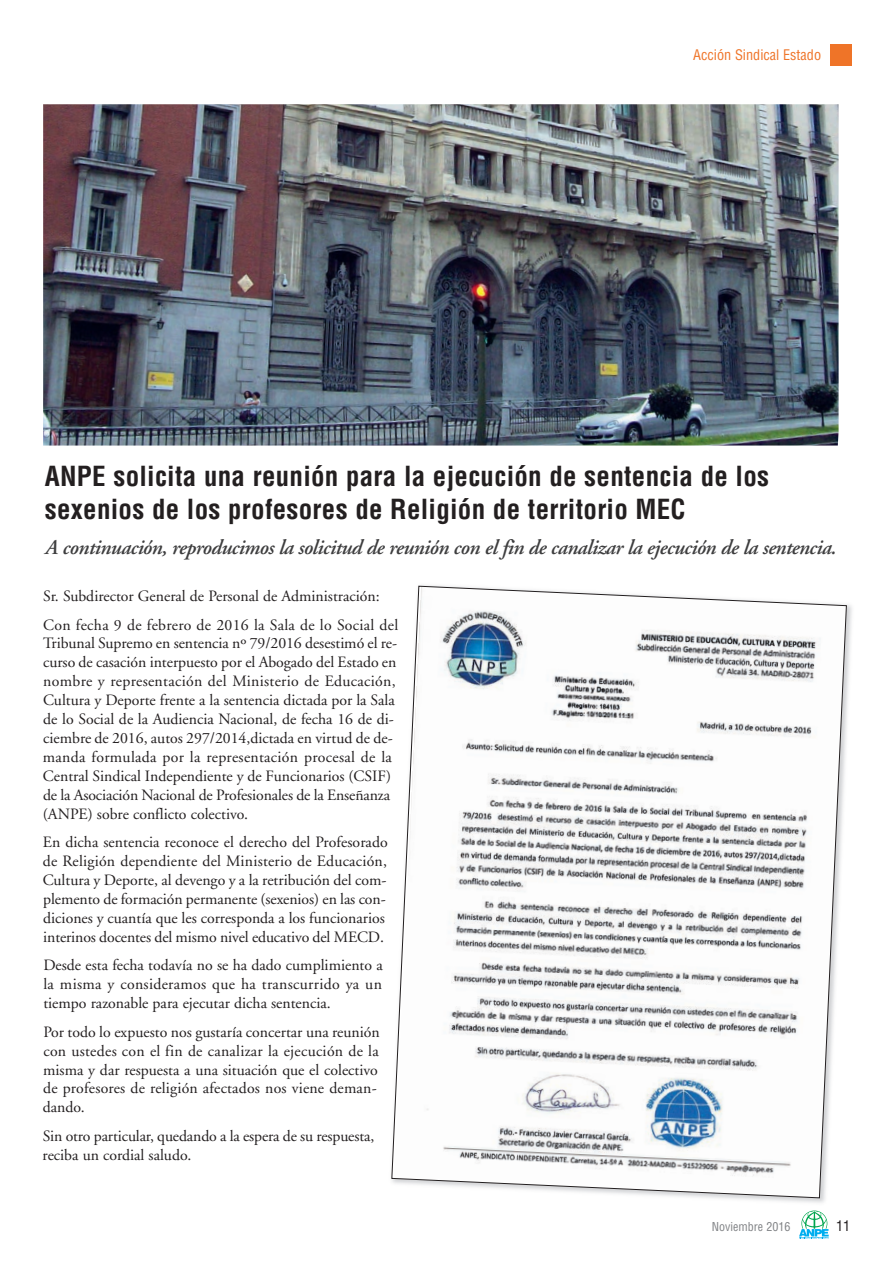
<style>
.page{position:relative;width:895px;height:1265px;background:#fff}
.page>*{position:absolute;margin:0;border:0;box-sizing:border-box;transform-origin:0 0}
.t1{font:700 condensed 27px/32.4px "Helvetica";letter-spacing:.01em;color:#231f20}
.t2{font:italic 600 21px "Adobe Garamond";letter-spacing:-.025em;color:#3e3e3f}
.t3{font:15.75px/18.9px "Adobe Garamond";color:#231f20}
.t4{font:condensed 14.25px "Helvetica";color:#ef7428}
.t5{font:condensed 14.25px "Helvetica";color:#231f20}
.t6{font:condensed 12px "Helvetica";color:#808285}
</style>
<div class="page">
<div style="left:830px;top:45px;width:21px;height:21px;background:#ef7428"></div>
<svg style="left:799px;top:1210px;width:29px;height:28px"></svg>
<img style="left:43px;top:104px;width:795px;height:341px">
<svg style="left:391px;top:585px;width:455px;height:613px"></svg>
<p class="t4" style="left:693px;top:46px;width:129px">Acción Sindical Estado</p>
<h1 class="t1" style="left:45px;top:461px;width:725px">ANPE solicita una reunión para la ejecución de sentencia de los sexenios de los profesores de Religión de territorio MEC</h1>
<h2 class="t2" style="left:45px;top:539px;width:792px">A continuación, reproducimos la solicitud de reunión con el fin de canalizar la ejecución de la sentencia.</h2>
<p class="t3" style="left:43px;top:583px;width:356px;line-height:28.5px">Sr. Subdirector General de Personal de Administración:<br>Con fecha 9 de febrero de 2016 la Sala de lo Social del</p>
<p class="t3" style="left:43px;top:635px;width:355px">Tribunal Supremo en sentencia nº 79/2016 desestimó el re&shy;curso de casación interpuesto por el Abogado del Estado en nombre y representación del Ministerio de Educación, Cultura y Deporte frente a la sentencia dictada por la Sala de lo Social de la Audiencia Nacional, de fecha 16 de di&shy;ciembre de 2016, autos 297/2014,dictada en virtud de de&shy;manda formulada por la representación procesal de la Central Sindical Independiente y de Funcionarios (CSIF) de la Asociación Nacional de Profesionales de la Enseñanza (ANPE) sobre conflicto colectivo.</p>
<p class="t3" style="left:43px;top:834px;width:346px">En dicha sentencia reconoce el derecho del Profesorado de Religión dependiente del Ministerio de Educación, Cultura y Deporte, al devengo y a la retribución del com&shy;plemento de formación permanente (sexenios) en las con&shy;diciones y cuantía que les corresponda a los funcionarios interinos docentes del mismo nivel educativo del MECD.</p>
<p class="t3" style="left:43px;top:957px;width:341px;text-align:justify">Desde esta fecha todavía no se ha dado cumplimiento a la misma y consideramos que ha transcurrido ya un tiempo razonable para ejecutar dicha sentencia.</p>
<p class="t3" style="left:43px;top:1023px;width:338px">Por todo lo expuesto nos gustaría concertar una reunión con ustedes con el fin de canalizar la ejecución de la misma y dar respuesta a una situación que el colectivo de profesores de religión afectados nos viene deman&shy;dando.</p>
<p class="t3" style="left:43px;top:1127px;width:333px">Sin otro particular, quedando a la espera de su respuesta, reciba un cordial saludo.</p>
<p class="t6" style="left:711px;top:1219px;width:80px">Noviembre 2016</p>
<p class="t5" style="left:835px;top:1217px;width:16px">11</p>
</div>
